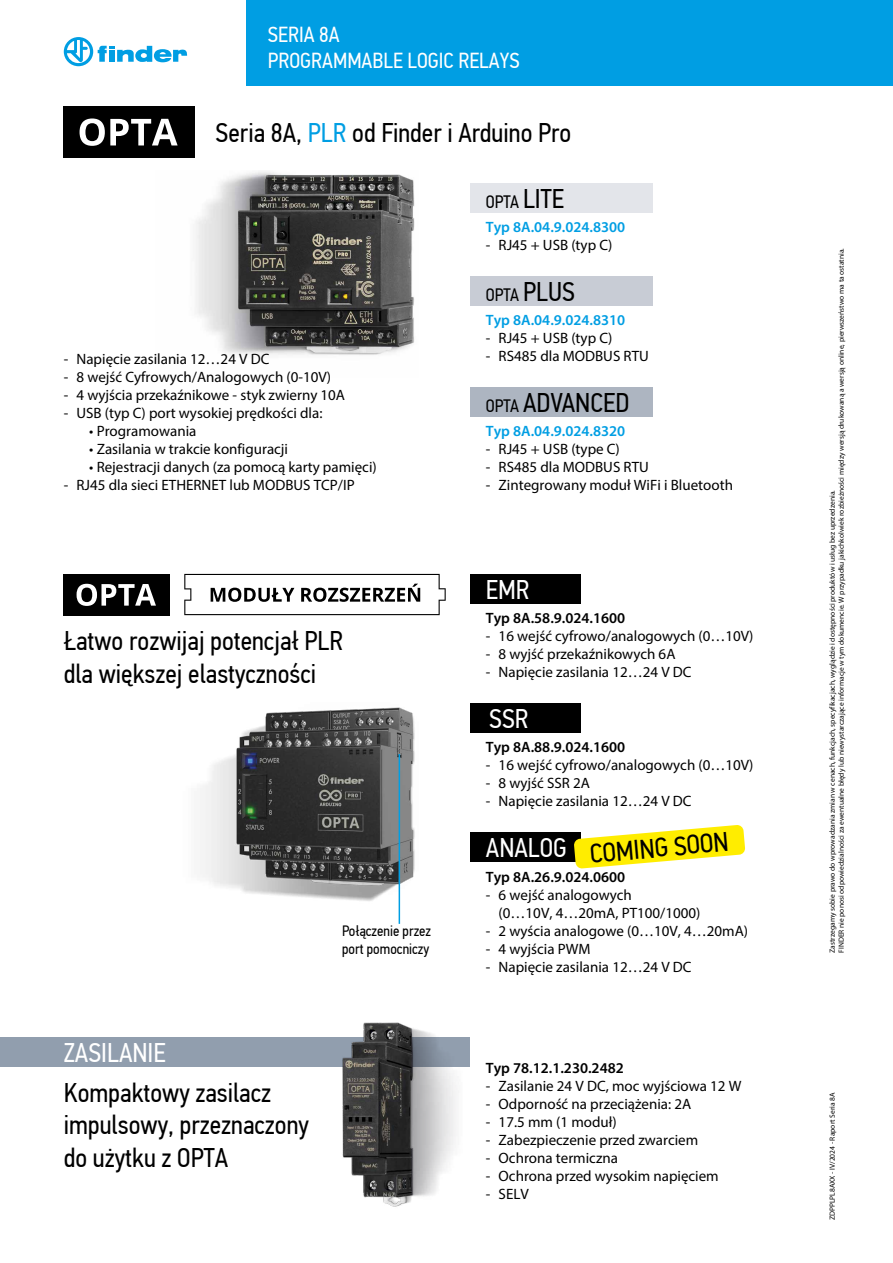
<style>
.page{position:relative;width:893px;height:1263px;background:#fff}
.page>*{position:absolute;margin:0;border:0;box-sizing:border-box;transform-origin:0 0}
.t1{font:27px/32.4px "PF Din Text Cond Pro";color:#000}
.t2{font:27px "PF Din Text Cond Pro";color:#fff}
.t3{font:21.75px/26.1px "PF Din Text Cond Pro";color:#fff}
.t4{font:18px "PF Din Text Cond Pro";color:#000}
.t5{font:15px/18px "Myriad Pro";color:#000}
.t6{font:600 15px "Myriad Pro";color:#000}
.t7{font:600 15px "Myriad Pro";color:#009ee3}
.t8{font:15px/18px "PF Din Text Cond Pro";color:#000}
.t9{font:7.5px/9px "Myriad Pro";color:#000}
.s1{color:#009ee3}
</style>
<div class="page">
<div style="left:247px;top:0;width:646px;height:85px;background:#009ee3"></div>
<svg style="left:64px;top:37px;width:123px;height:29px"></svg>
<div style="left:0;top:1037px;width:470px;height:30px;background:#919eae"></div>
<img style="left:342px;top:1023px;width:115px;height:184px">
<div style="left:470px;top:703px;width:110px;height:30px;background:#000"></div>
<div style="left:470px;top:832px;width:110px;height:30px;background:#000"></div>
<div style="left:470px;top:574px;width:110px;height:30px;background:#000"></div>
<img style="left:200px;top:707px;width:215px;height:196px">
<svg style="left:184px;top:574px;width:262px;height:41px"></svg>
<div style="left:64px;top:574px;width:106px;height:41px;background:#000"></div>
<svg style="left:77px;top:584px;width:79px;height:22px"></svg>
<div style="left:470px;top:276px;width:183px;height:30px;background:#c8ccd5"></div>
<div style="left:470px;top:387px;width:183px;height:30px;background:#adb5c1"></div>
<div style="left:470px;top:183px;width:183px;height:30px;background:#e3e5ea"></div>
<img style="left:196px;top:171px;width:219px;height:185px">
<div style="left:64px;top:106px;width:131px;height:51px;background:#000"></div>
<svg style="left:80px;top:118px;width:98px;height:28px"></svg>
<svg style="left:574px;top:825px;width:171px;height:44px"></svg>
<hr style="left:399px;top:754px;width:1px;height:170px;background:#009ee3">
<h2 class="t3" style="left:268px;top:21px;width:253px">SERIA A8<br>PROGRAMMABLE LOGIC RELAYS</h2>
<h1 class="t1" style="left:216px;top:117px;width:357px">Seria ,A8 <span class="s1">PLR</span> od Finder i Arduino Pro</h1>
<h1 class="t1" style="left:523px;top:182px;width:42px">LITE</h1>
<p class="t4" style="left:486px;top:191px;width:35px">OPTA</p>
<p class="t7" style="left:486px;top:218px;width:141px">Typ A8 .04.9.024.8300</p>
<p class="t5" style="left:499px;top:236px;width:115px">RJ45 + USB (typ (C</p>
<p class="t5" style="left:486px;top:236px;width:6px">-</p>
<p class="t5" style="left:64px;top:350px;width:6px">-</p>
<p class="t5" style="left:64px;top:368px;width:6px">-</p>
<p class="t5" style="left:64px;top:386px;width:6px">-</p>
<p class="t5" style="left:64px;top:404px;width:6px">-</p>
<p class="t5" style="left:64px;top:476px;width:6px">-</p>
<p class="t5" style="left:77px;top:350px;width:194px">Napięcie zasilania 12…24 V DC</p>
<p class="t5" style="left:77px;top:368px;width:256px">8 wejść Cyfrowych/Analogowych (0-10 (V</p>
<p class="t5" style="left:77px;top:386px;width:270px">4 wyjścia przekaźnikowe - styk zwierny 10A</p>
<p class="t5" style="left:77px;top:404px;width:247px">USB (typ C) port wysokiej prędkości dla:</p>
<p class="t5" style="left:89px;top:422px;width:109px">• Programowania</p>
<p class="t5" style="left:89px;top:440px;width:200px">• Zasilania w trakcie konfiguracji</p>
<p class="t5" style="left:77px;top:458px;width:302px;text-indent:13px">• Rejestracji danych (za pomocą karty pamięci(<br>RJ45 dla sieci ETHERNET lub MODBUS TCP I P/</p>
<h1 class="t1" style="left:64px;top:625px;width:281px">Łatwo rozwijaj potencjał PLR dla większej elastyczności</h1>
<p class="t8" style="left:342px;top:921px;width:91px">Połączenie przez port pomocniczy</p>
<h1 class="t2" style="left:64px;top:1036px;width:104px">ZASILANIE</h1>
<h1 class="t1" style="left:64px;top:1076px;width:247px">Kompaktowy zasilacz impulsowy, przeznaczony do użytku z OPTA</h1>
<h1 class="t1" style="left:523px;top:275px;width:53px">PLUS</h1>
<p class="t4" style="left:486px;top:284px;width:35px">OPTA</p>
<p class="t7" style="left:486px;top:311px;width:141px">Typ A8 .04.9.024.8310</p>
<p class="t5" style="left:499px;top:329px;width:115px">RJ45 + USB (typ (C</p>
<p class="t5" style="left:486px;top:329px;width:6px">-</p>
<p class="t5" style="left:486px;top:347px;width:6px">-</p>
<p class="t5" style="left:499px;top:347px;width:152px">RS485 dla MODBUS RTU</p>
<h1 class="t1" style="left:523px;top:386px;width:108px">ADVANCED</h1>
<p class="t4" style="left:486px;top:395px;width:35px">OPTA</p>
<p class="t7" style="left:486px;top:422px;width:141px">Typ A8 .04.9.024.8320</p>
<p class="t5" style="left:499px;top:440px;width:123px">RJ45 + USB (type (C</p>
<p class="t5" style="left:486px;top:440px;width:6px">-</p>
<p class="t5" style="left:486px;top:458px;width:6px">-</p>
<p class="t5" style="left:486px;top:476px;width:6px">-</p>
<p class="t5" style="left:499px;top:458px;width:152px">RS485 dla MODBUS RTU</p>
<p class="t5" style="left:499px;top:476px;width:236px">Zintegrowany moduł WiFi i Bluetooth</p>
<h1 class="t2" style="left:486px;top:573px;width:45px">EMR</h1>
<p class="t6" style="left:486px;top:609px;width:141px">Typ A8 .58.9.024.1600</p>
<p class="t5" style="left:499px;top:627px;width:256px">16 wejść cyfrowo/analogowych …0( 1 0 (V</p>
<p class="t5" style="left:486px;top:627px;width:6px">-</p>
<p class="t5" style="left:486px;top:645px;width:6px">-</p>
<p class="t5" style="left:486px;top:663px;width:6px">-</p>
<p class="t5" style="left:499px;top:645px;width:178px">8 wyjść przekaźnikowych A6</p>
<p class="t5" style="left:499px;top:663px;width:194px">Napięcie zasilania 12…24 V DC</p>
<h1 class="t2" style="left:489px;top:702px;width:41px">SSR</h1>
<p class="t6" style="left:486px;top:738px;width:141px">Typ A8 .88.9.024.1600</p>
<p class="t5" style="left:499px;top:756px;width:256px">16 wejść cyfrowo/analogowych …0( 1 0 (V</p>
<p class="t5" style="left:486px;top:756px;width:6px">-</p>
<p class="t5" style="left:486px;top:774px;width:6px">-</p>
<p class="t5" style="left:486px;top:792px;width:6px">-</p>
<p class="t5" style="left:499px;top:774px;width:93px">8 wyjść SSR A2</p>
<p class="t5" style="left:499px;top:792px;width:194px">Napięcie zasilania 12…24 V DC</p>
<h1 class="t1" style="left:589px;top:837px;width:141px;rotate:-5deg">COMING SOON</h1>
<h1 class="t2" style="left:486px;top:831px;width:83px">ANALOG</h1>
<p class="t6" style="left:486px;top:867px;width:141px">Typ A8 .26.9.024.0600</p>
<p class="t5" style="left:499px;top:885px;width:135px">6 wejść analogowych</p>
<p class="t5" style="left:486px;top:885px;width:6px">-</p>
<p class="t5" style="left:486px;top:921px;width:6px">-</p>
<p class="t5" style="left:486px;top:939px;width:6px">-</p>
<p class="t5" style="left:486px;top:957px;width:6px">-</p>
<p class="t5" style="left:499px;top:903px;width:251px">…0 ( 10 …4, V 20mA, PT100/1000(<br>2 wyścia analogowe …0( 10 …4, V 20mA(</p>
<p class="t5" style="left:499px;top:939px;width:93px">4 wyjścia PWM</p>
<p class="t5" style="left:499px;top:957px;width:194px">Napięcie zasilania 12…24 V DC</p>
<p class="t6" style="left:486px;top:1058px;width:139px">Typ 78.12.1.230.2482</p>
<p class="t5" style="left:499px;top:1077px;width:244px">Zasilanie 24 V DC, moc wyjściowa 12 W</p>
<p class="t5" style="left:486px;top:1077px;width:6px">-</p>
<p class="t5" style="left:486px;top:1095px;width:6px">-</p>
<p class="t5" style="left:486px;top:1113px;width:6px">-</p>
<p class="t5" style="left:486px;top:1131px;width:6px">-</p>
<p class="t5" style="left:486px;top:1149px;width:6px">-</p>
<p class="t5" style="left:486px;top:1167px;width:6px">-</p>
<p class="t5" style="left:486px;top:1185px;width:6px">-</p>
<p class="t5" style="left:499px;top:1095px;width:194px">Odporność na przeciążenia A2:</p>
<p class="t5" style="left:499px;top:1113px;width:120px">17.5 mm 1( moduł(</p>
<p class="t5" style="left:499px;top:1131px;width:201px">Zabezpieczenie przed zwarciem</p>
<p class="t5" style="left:499px;top:1149px;width:121px">Ochrona termiczna</p>
<p class="t5" style="left:499px;top:1167px;width:222px">Ochrona przed wysokim napięciem</p>
<p class="t5" style="left:499px;top:1185px;width:32px">SELV</p>
<p class="t9" style="left:828px;top:953px;width:706px;rotate:-90deg">Zastrzegamy sobie prawo do wprowadzania zmian w cenach, funkcjach, specyfikacjach, wyglądzie i dostępności produktów i usług bez uprzedzenia.<br>FINDER nie ponosi odpowiedzialności za ewentualne błędy lub niewystarczające informacje w tym dokumencie W. przypadku jakichkolwiek rozbieżności między wersją drukowaną a wersją online, pierwszeństwo ma ta ostatnia.</p>
<p class="t9" style="left:828px;top:1220px;width:130px;rotate:-90deg">ZDPPLPL8AXX IV- /2024 - Raport Seria A8</p>
</div>
